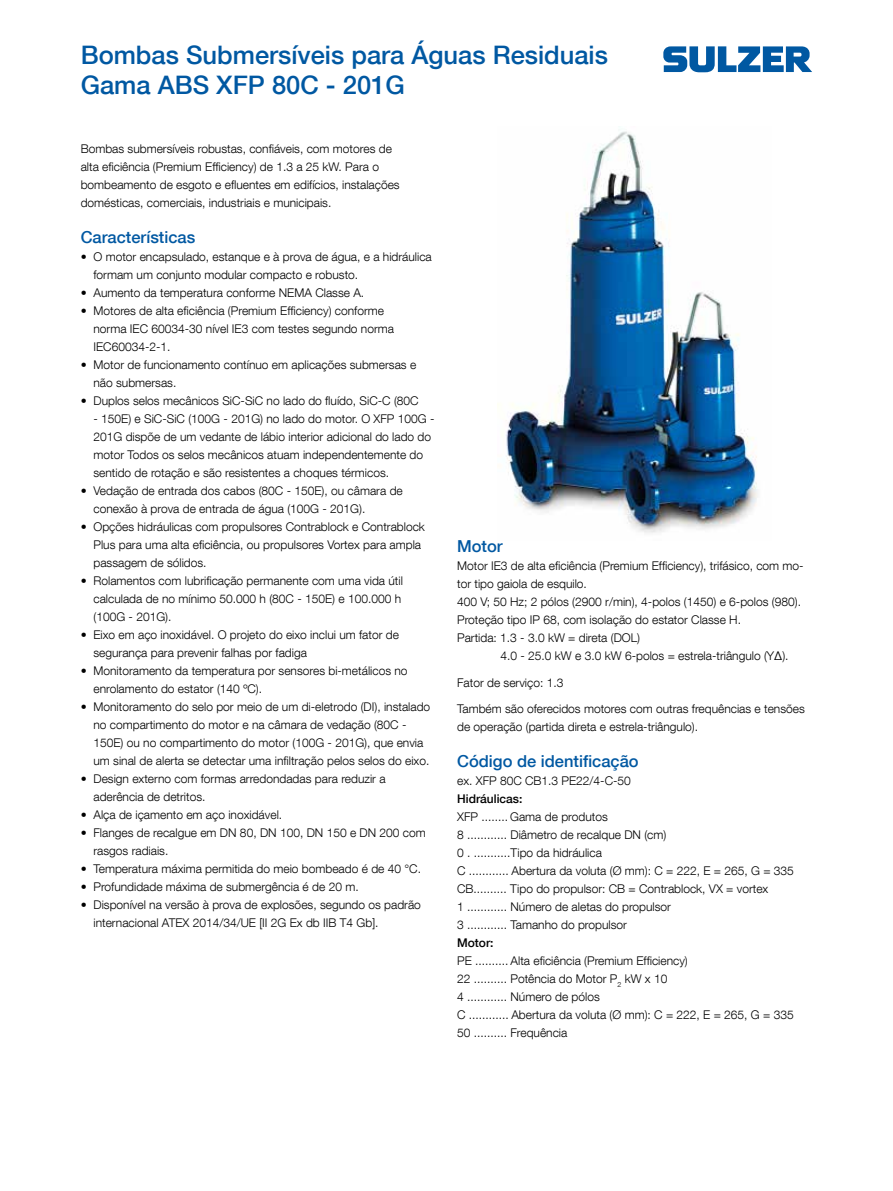
<style>
.page{position:relative;width:893px;height:1191px;background:#fff}
.page>*{position:absolute;margin:0;border:0;box-sizing:border-box;transform-origin:0 0}
.t1{font:500 25.5px/30px "Helvetica Neue LT Com";color:#0058a2}
.t2{font:500 16.5px "Helvetica Neue LT Com";color:#0058a2}
.t3{font:300 12px/18px "Helvetica Neue LT Com";color:#000}
.t4{font:500 12px "Helvetica Neue LT Com";color:#000}
</style>
<div class="page">
<svg style="left:663px;top:46px;width:149px;height:26px"></svg>
<img style="left:498px;top:131px;width:260px;height:402px">
<h1 class="t1" style="left:81px;top:40px;width:529px">Bombas Submersíveis para Águas Residuais<br>Gama ABS XFP 80C - 201G</h1>
<p class="t3" style="left:81px;top:139px;width:320px">Bombas submersíveis robustas, confiáveis, com motores de alta eficiência (Premium Efficiency) de 1.3 a 25 kW. Para o bombeamento de esgoto e efluentes em edifícios, instalações domésticas, comerciais, industriais e municipais.</p>
<h2 class="t2" style="left:81px;top:227px;width:116px">Características</h2>
<p class="t3" style="left:93px;top:247px;width:340px;text-indent:-13px">• O motor encapsulado, estanque e à prova de água, e a hidráulica formam um conjunto modular compacto e robusto.</p>
<p class="t3" style="left:81px;top:283px;width:285px">• Aumento da temperatura conforme NEMA Classe A.</p>
<p class="t3" style="left:93px;top:301px;width:302px;text-indent:-13px">• Motores de alta eficiência (Premium Efficiency) conforme norma IEC 60034-30 nível IE3 com testes segundo norma<br>IEC60034-2-1.</p>
<p class="t3" style="left:93px;top:355px;width:324px;text-indent:-13px">• Motor de funcionamento contínuo em aplicações submersas e não submersas.</p>
<p class="t3" style="left:81px;top:391px;width:339px">• Duplos selos mecânicos SiC-SiC no lado do fluído, SiC-C (80C</p>
<p class="t3" style="left:93px;top:409px;width:343px">- 150E) e SiC-SiC (100G - 201G) no lado do motor. O XFP 100G - 201G dispõe de um vedante de lábio interior adicional do lado do motor Todos os selos mecânicos atuam independentemente do sentido de rotação e são resistentes a choques térmicos.</p>
<p class="t3" style="left:93px;top:481px;width:311px;text-indent:-13px">• Vedação de entrada dos cabos (80C - 150E), ou câmara de conexão à prova de entrada de água (100G - 201G).</p>
<p class="t3" style="left:93px;top:517px;width:333px;text-indent:-13px">• Opções hidráulicas com propulsores Contrablock e Contrablock<br>Plus para uma alta eficiência, ou propulsores Vortex para ampla passagem de sólidos.</p>
<p class="t3" style="left:93px;top:571px;width:311px;text-indent:-13px">• Rolamentos com lubrificação permanente com uma vida útil calculada de no mínimo 50.000 h (80C - 150E) e 100.000 h (100G - 201G).</p>
<p class="t3" style="left:93px;top:625px;width:307px;text-indent:-13px">• Eixo em aço inoxidável. O projeto do eixo inclui um fator de segurança para prevenir falhas por fadiga</p>
<p class="t3" style="left:93px;top:661px;width:316px;text-indent:-13px">• Monitoramento da temperatura por sensores bi-metálicos no enrolamento do estator (140 ºC).</p>
<p class="t3" style="left:93px;top:697px;width:338px;text-indent:-13px">• Monitoramento do selo por meio de um di-eletrodo (DI), instalado no compartimento do motor e na câmara de vedação (80C - 150E) ou no compartimento do motor (100G - 201G), que envia um sinal de alerta se detectar uma infiltração pelos selos do eixo.</p>
<p class="t3" style="left:93px;top:769px;width:294px;text-indent:-13px">• Design externo com formas arredondadas para reduzir a aderência de detritos.</p>
<p class="t3" style="left:81px;top:805px;width:203px">• Alça de içamento em aço inoxidável.</p>
<p class="t3" style="left:93px;top:823px;width:334px;text-indent:-13px">• Flanges de recalgue em DN 80, DN 100, DN 150 e DN 200 com rasgos radiais.</p>
<p class="t3" style="left:81px;top:859px;width:342px">• Temperatura máxima permitida do meio bombeado é de 40 °C.</p>
<p class="t3" style="left:81px;top:877px;width:279px">• Profundidade máxima de submergência é de 20 m.</p>
<p class="t3" style="left:93px;top:895px;width:329px;text-indent:-13px">• Disponível na versão à prova de explosões, segundo os padrão internacional ATEX 2014/34/UE [II 2G Ex db IIB T4 Gb].</p>
<h2 class="t2" style="left:457px;top:536px;width:47px">Motor</h2>
<p class="t3" style="left:457px;top:557px;width:348px">Motor IE3 de alta eficiência (Premium Efficiency), trifásico, com mo&shy;tor tipo gaiola de esquilo.<br>400 V; 50 Hz; 2 pólos (2900 r/min), 4-polos (1450) e 6-polos (980).<br>Proteção tipo IP 68, com isolação do estator Classe H.<br>Partida: 1.3 - 3.0 kW = direta (DOL)</p>
<p class="t3" style="left:500px;top:647px;width:290px">4.0 - 25.0 kW e 3.0 kW 6-polos = estrela-triângulo (YΔ).</p>
<p class="t3" style="left:457px;top:673px;width:108px">Fator de serviço: 1.3</p>
<p class="t3" style="left:457px;top:700px;width:349px">Também são oferecidos motores com outras frequências e tensões de operação (partida direta e estrela-triângulo).</p>
<h2 class="t2" style="left:457px;top:751px;width:183px">Código de identificação</h2>
<p class="t3" style="left:457px;top:772px;width:175px">ex. XFP 80C CB1.3 PE22/4-C-50</p>
<p class="t4" style="left:457px;top:792px;width:67px">Hidráulicas:</p>
<p class="t3" style="left:457px;top:808px;width:338px">XFP ........ Gama de produtos<br>8 ............ Diâmetro de recalque DN (cm)<br>0 . ...........Tipo da hidráulica<br>C ............ Abertura da voluta (Ø mm): C = 222, E = 265, G = 335<br>CB.......... Tipo do propulsor: CB = Contrablock, VX = vortex<br>1 ............ Número de aletas do propulsor<br>3 ............ Tamanho do propulsor</p>
<p class="t4" style="left:457px;top:936px;width:38px">Motor:</p>
<p class="t3" style="left:457px;top:952px;width:338px">PE .......... Alta eficiência (Premium Efficiency)<br>22 .......... Potência do Motor P<sub>2</sub> kW x 10<br>4 ............ Número de pólos<br>C ............ Abertura da voluta (Ø mm): C = 222, E = 265, G = 335<br>50 .......... Frequência</p>
</div>
